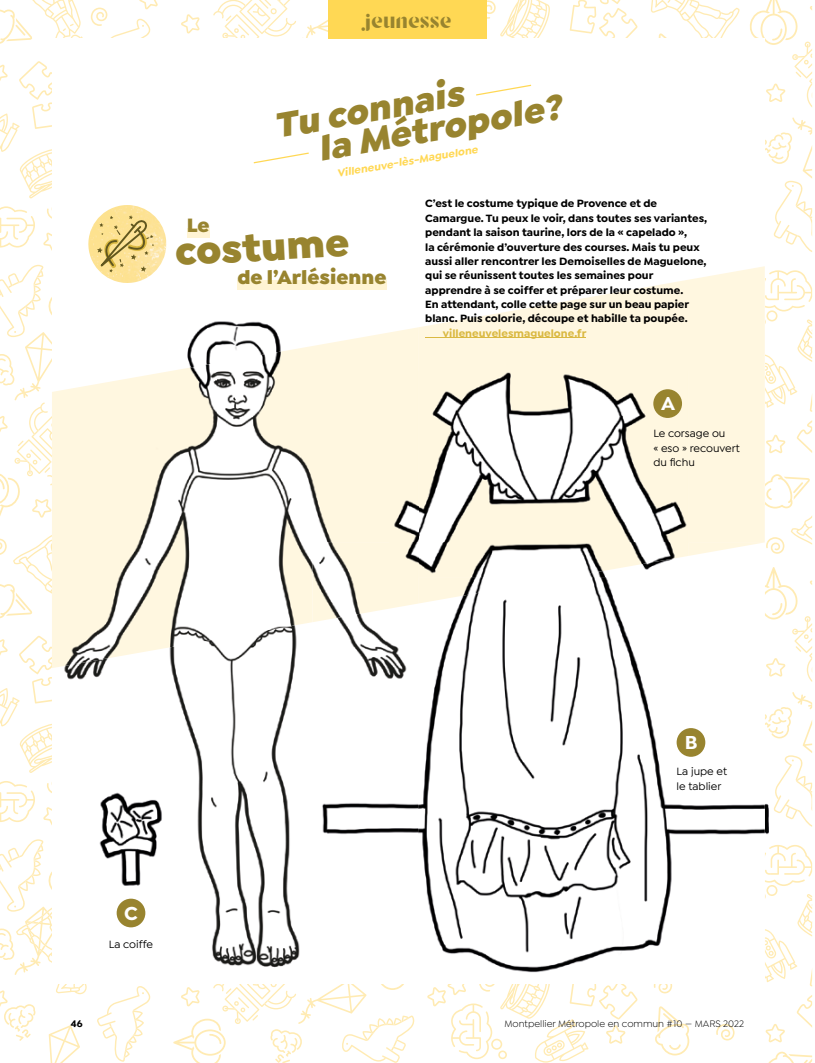
<style>
.page{position:relative;width:815px;height:1063px;background:#fff}
.page>*{position:absolute;margin:0;border:0;box-sizing:border-box;transform-origin:0 0}
.t1{font:900 41.12px "Isidora Sans";color:#98842f}
.t2{font:italic 900 36.88px/29.5px "Isidora Sans";color:#98842f}
.t3{font:23.75px "Stanley";color:#98842f}
.t4{font:900 20.62px "Isidora Sans";color:#98842f}
.t5{font:700 20px "Isidora Sans";color:#fff}
.t6{font:700 11.25px/14.4px "Isidora Sans";color:#000}
.t7{font:500 11.25px/14.4px "Isidora Sans";color:#000}
.t8{font:700 11.25px "Isidora Sans";color:#dab942}
.t9{font:italic 700 11.25px "Isidora Sans";color:#ffd854}
.t10{font:10px "Isidora Sans";color:#000}
.t11{font:700 10px "Isidora Sans";color:#000}
</style>
<div class="page">
<svg style="left:0;top:781px;width:35px;height:41px"></svg>
<svg style="left:0;top:206px;width:35px;height:42px"></svg>
<svg style="left:97px;top:986px;width:54px;height:76px"></svg>
<svg style="left:43px;top:807px;width:9px;height:18px"></svg>
<svg style="left:43px;top:233px;width:9px;height:18px"></svg>
<svg style="left:181px;top:14px;width:18px;height:19px"></svg>
<svg style="left:765px;top:118px;width:48px;height:134px"></svg>
<svg style="left:302px;top:20px;width:26px;height:18px"></svg>
<svg style="left:770px;top:692px;width:43px;height:135px"></svg>
<svg style="left:765px;top:270px;width:47px;height:183px"></svg>
<svg style="left:570px;top:0;width:67px;height:38px"></svg>
<svg style="left:0;top:636px;width:52px;height:137px"></svg>
<svg style="left:765px;top:845px;width:47px;height:197px"></svg>
<svg style="left:0;top:61px;width:52px;height:137px"></svg>
<svg style="left:213px;top:0;width:83px;height:38px"></svg>
<svg style="left:791px;top:516px;width:21px;height:29px"></svg>
<svg style="left:765px;top:474px;width:45px;height:35px"></svg>
<svg style="left:651px;top:0;width:88px;height:38px"></svg>
<svg style="left:655px;top:1006px;width:35px;height:49px"></svg>
<svg style="left:768px;top:1052px;width:44px;height:11px"></svg>
<svg style="left:0;top:0;width:83px;height:44px"></svg>
<svg style="left:750px;top:0;width:62px;height:107px"></svg>
<svg style="left:0;top:265px;width:52px;height:253px"></svg>
<svg style="left:486px;top:0;width:64px;height:39px"></svg>
<svg style="left:427px;top:984px;width:210px;height:79px"></svg>
<svg style="left:91px;top:0;width:67px;height:38px"></svg>
<svg style="left:47px;top:782px;width:5px;height:11px"></svg>
<svg style="left:47px;top:207px;width:5px;height:12px"></svg>
<svg style="left:0;top:535px;width:52px;height:83px"></svg>
<svg style="left:716px;top:1024px;width:19px;height:17px"></svg>
<svg style="left:654px;top:984px;width:18px;height:9px"></svg>
<div style="left:52px;top:39px;width:713px;height:945px;background:#fff"></div>
<div style="left:328px;top:0;width:158px;height:39px;background:#ffd854"></div>
<svg style="left:418px;top:266px;width:347px;height:276px;fill:#fff7e0"></svg>
<img style="left:88px;top:205px;width:79px;height:78px">
<div style="left:187px;top:228px;width:23px;height:10px;background:#fff4d3"></div>
<div style="left:237px;top:281px;width:149px;height:9px;background:#fff4d3"></div>
<hr style="left:425px;top:338px;width:161px;height:1px;background:#dab942">
<svg style="left:254px;top:152px;width:55px;height:11px"></svg>
<svg style="left:476px;top:85px;width:55px;height:11px"></svg>
<svg style="left:0;top:839px;width:87px;height:224px"></svg>
<svg style="left:173px;top:984px;width:242px;height:79px"></svg>
<img style="left:215px;top:321px;width:57px;height:6px">
<img style="left:256px;top:668px;width:44px;height:300px">
<img style="left:52px;top:668px;width:204px;height:316px">
<img style="left:52px;top:327px;width:366px;height:341px">
<img style="left:765px;top:803px;width:5px;height:126px">
<img style="left:765px;top:847px;width:5px;height:52px">
<svg style="left:766px;top:567px;width:46px;height:115px"></svg>
<img style="left:765px;top:714px;width:5px;height:17px">
<img style="left:765px;top:929px;width:5px;height:44px">
<img style="left:765px;top:575px;width:5px;height:44px">
<svg style="left:766px;top:537px;width:18px;height:17px"></svg>
<img style="left:505px;top:604px;width:260px;height:369px">
<img style="left:418px;top:604px;width:87px;height:364px">
<img style="left:418px;top:542px;width:347px;height:62px">
<img style="left:312px;top:622px;width:106px;height:213px">
<img style="left:312px;top:542px;width:106px;height:80px">
<img style="left:390px;top:372px;width:298px;height:205px">
<img style="left:568px;top:556px;width:120px;height:21px">
<img style="left:98px;top:790px;width:68px;height:101px">
<svg style="left:97px;top:215px;width:57px;height:57px"></svg>
<div style="left:653px;top:389px;width:29px;height:29px;background:#98842f;border-radius:50%"></div>
<div style="left:677px;top:728px;width:28px;height:29px;background:#98842f;border-radius:50%"></div>
<div style="left:117px;top:899px;width:28px;height:28px;background:#98842f;border-radius:50%"></div>
<h3 class="t3" style="left:363px;top:8px;width:90px">jeunesse</h3>
<h2 class="t2" style="left:311px;top:105px;width:249px;text-indent:-40px;rotate:-10deg">Tu connais<br>la Métropole?</h2>
<p class="t9" style="left:336px;top:167px;width:144px;rotate:-10deg">Villeneuve-lès-Maguelone</p>
<h3 class="t4" style="left:187px;top:212px;width:24px">Le</h3>
<h1 class="t1" style="left:174px;top:225px;width:176px;rotate:-3deg">costume</h1>
<h3 class="t4" style="left:237px;top:264px;width:151px">de l’Arlésienne</h3>
<p class="t6" style="left:425px;top:196px;width:284px">C’est le costume typique de Provence et de Camargue. Tu peux le voir, dans toutes ses variantes, pendant la saison taurine, lors de la « capelado »,<br>la cérémonie d’ouverture des courses. Mais tu peux aussi aller rencontrer les Demoiselles de Maguelone, qui se réunissent toutes les semaines pour apprendre à se coiffer et préparer leur costume.<br>En attendant, colle cette page sur un beau papier blanc. Puis colorie, découpe et habille ta poupée.</p>
<p class="t8" style="left:443px;top:326px;width:145px">villeneuvelesmaguelone.fr</p>
<h3 class="t5" style="left:661px;top:391px;width:16px">A</h3>
<p class="t7" style="left:653px;top:427px;width:88px">Le corsage ou<br>« eso » recouvert du fichu</p>
<h3 class="t5" style="left:124px;top:901px;width:15px">C</h3>
<p class="t7" style="left:109px;top:937px;width:46px">La coiffe</p>
<h3 class="t5" style="left:685px;top:730px;width:14px">B</h3>
<p class="t7" style="left:677px;top:764px;width:52px">La jupe et le tablier</p>
<p class="t11" style="left:71px;top:1017px;width:13px">46</p>
<p class="t10" style="left:505px;top:1018px;width:241px">Montpellier Métropole en commun # 10 — MARS 2022</p>
</div>
